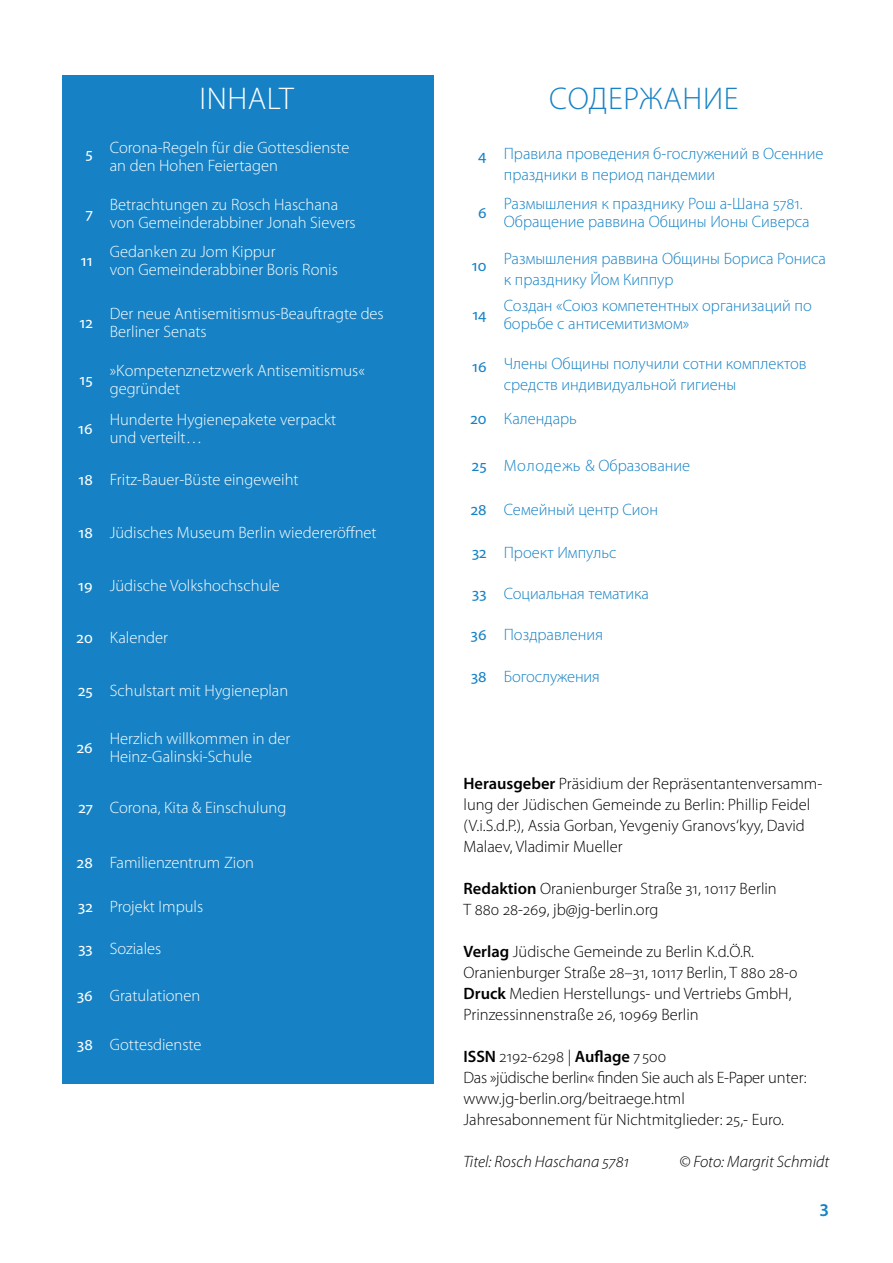
<style>
.page{position:relative;width:893px;height:1263px;background:#fff}
.page>*{position:absolute;margin:0;border:0;box-sizing:border-box;transform-origin:0 0}
.t1{font:300 31.5px "Myriad Pro";letter-spacing:.02em;color:#1682c5}
.t2{font:300 31.5px "Myriad Pro";letter-spacing:.02em;color:#fff}
.t3{font:600 18px "Myriad Pro";color:#1682c5}
.t4{font:300 16.5px/18px "Myriad Pro";color:#fff}
.t5{font:300 16.5px/21px "Myriad Pro";color:#000}
.t6{font:300 16.5px/21px "Myriad Pro";color:#1682c5}
.t7{font:italic 300 16.5px "Myriad Pro";color:#000}
.t8{font:16.5px "Myriad Pro";color:#fff}
.t9{font:16.5px "Myriad Pro";color:#1682c5}
.s1{font-weight:400}
.s2{font-weight:600}
</style>
<div class="page">
<div style="left:63px;top:75px;width:371px;height:1008px;background:#1682c5"></div>
<h1 class="t2" style="left:199px;top:80px;width:96px">INHALT</h1>
<p class="t4" style="left:110px;top:138px;width:241px;text-indent:-24px"><span class="s1">5</span> Corona-Regeln für die Gottesdienste an den Hohen Feiertagen</p>
<p class="t8" style="left:86px;top:203px;width:9px">7</p>
<p class="t4" style="left:110px;top:195px;width:247px">Betrachtungen zu Rosch Haschana von Gemeinderabbiner Jonah Sievers</p>
<p class="t8" style="left:81px;top:250px;width:13px">11</p>
<p class="t8" style="left:79px;top:312px;width:15px">12</p>
<p class="t8" style="left:80px;top:370px;width:15px">15</p>
<p class="t4" style="left:110px;top:242px;width:230px">Gedanken zu Jom Kippur<br>von Gemeinderabbiner Boris Ronis</p>
<p class="t4" style="left:110px;top:304px;width:275px">Der neue Antisemitismus-Beauftragte des<br>Berliner Senats</p>
<p class="t4" style="left:110px;top:362px;width:257px">»Kompetenznetzwerk Antisemitismus« gegründet</p>
<p class="t8" style="left:78px;top:418px;width:16px">16</p>
<p class="t4" style="left:110px;top:411px;width:228px">Hunderte Hygienepakete verpackt und verteilt…</p>
<p class="t4" style="left:78px;top:470px;width:222px"><span class="s1">18</span> Fritz-Bauer-Büste eingeweiht</p>
<p class="t4" style="left:78px;top:524px;width:300px"><span class="s1">18</span> Jüdisches Museum Berlin wiedereröffnet</p>
<p class="t4" style="left:78px;top:577px;width:203px"><span class="s1">19</span> Jüdische Volkshochschule</p>
<p class="t4" style="left:77px;top:628px;width:93px"><span class="s1">20</span> Kalender</p>
<p class="t4" style="left:78px;top:681px;width:212px"><span class="s1">25</span> Schulstart mit Hygieneplan</p>
<p class="t8" style="left:77px;top:737px;width:17px">26</p>
<p class="t4" style="left:110px;top:729px;width:182px">Herzlich willkommen in der<br>Heinz-Galinski-Schule</p>
<p class="t4" style="left:78px;top:798px;width:209px"><span class="s1">27</span> Corona, Kita &amp; Einschulung</p>
<p class="t4" style="left:77px;top:853px;width:179px"><span class="s1">28</span> Familienzentrum Zion</p>
<p class="t4" style="left:78px;top:897px;width:126px"><span class="s1">32</span> Projekt Impuls</p>
<p class="t4" style="left:79px;top:939px;width:84px"><span class="s1">33</span> Soziales</p>
<p class="t4" style="left:77px;top:986px;width:125px"><span class="s1">36</span> Gratulationen</p>
<p class="t4" style="left:77px;top:1035px;width:126px"><span class="s1">38</span> Gottesdienste</p>
<h1 class="t1" style="left:549px;top:80px;width:191px">CОДЕРЖАНИЕ</h1>
<p class="t6" style="left:504px;top:143px;width:321px;text-indent:-25px"><span class="s1">4</span> Правила проведения б-гослужений в Осенние праздники в период пандемии</p>
<p class="t9" style="left:478px;top:202px;width:10px">6</p>
<p class="t6" style="left:504px;top:195px;width:307px;line-height:18px">Размышления к празднику Рош а-Шана 5781.<br>Обращение раввина Общины Ионы Сиверса</p>
<p class="t6" style="left:504px;top:248px;width:324px;text-indent:-32px"><span class="s1">10</span> Размышления раввина Общины Бориса Рониса к празднику Йом Киппур</p>
<p class="t9" style="left:472px;top:304px;width:16px">14</p>
<p class="t6" style="left:504px;top:297px;width:310px;line-height:18px">Создан «Союз компетентных организаций по борьбе с антисемитизмом»</p>
<p class="t6" style="left:504px;top:353px;width:304px;text-indent:-32px"><span class="s1">16</span> Члены Общины получили сотни комплектов средств индивидуальной гигиены</p>
<p class="t6" style="left:470px;top:408px;width:108px"><span class="s1">20</span> Календарь</p>
<p class="t6" style="left:472px;top:455px;width:220px"><span class="s1">25</span> Молодежь &amp; Oбразование</p>
<p class="t6" style="left:471px;top:499px;width:189px"><span class="s1">28</span> Семейный центр Сион</p>
<p class="t6" style="left:472px;top:542px;width:146px"><span class="s1">32</span> Проект Импульс</p>
<p class="t6" style="left:472px;top:583px;width:178px"><span class="s1">33</span> Социальная тематика</p>
<p class="t6" style="left:471px;top:624px;width:134px"><span class="s1">36</span> Поздравления</p>
<p class="t6" style="left:471px;top:666px;width:130px"><span class="s1">38</span> Богослужения</p>
<p class="t5" style="left:463px;top:773px;width:360px"><span class="s2">Herausgeber</span> Präsidium der Repräsentantenversamm&shy;lung der Jüdischen Gemeinde zu Berlin: Phillip Feidel (V.i.S.d.P.), Assia Gorban, Yevgeniy Granovs‘kyy, David Malaev, Vladimir Mueller</p>
<p class="t5" style="left:463px;top:878px;width:315px"><span class="s2">Redaktion</span> Oranienburger Straße 31, 10117 Berlin<br>T 880 28-269, jb@jg-berlin.org</p>
<p class="t5" style="left:463px;top:941px;width:336px"><span class="s2">Verlag</span> Jüdische Gemeinde zu Berlin K.d.Ö.R.<br>Oranienburger Straße 28–31, 10117 Berlin, T 880 28-0<br><span class="s2">Druck</span> Medien Herstellungs- und Vertriebs GmbH, Prinzessinnenstraße 26, 10969 Berlin</p>
<p class="t5" style="left:463px;top:1046px;width:345px"><span class="s2">ISSN</span> 2192-6298 | <span class="s2">Auflage</span> 7 500<br>Das »jüdische berlin« finden Sie auch als E-Paper unter: www.jg-berlin.org/beitraege.html Jahresabonnement für Nichtmitglieder: 25,- Euro.</p>
<p class="t7" style="left:463px;top:1152px;width:167px">Titel: Rosch Haschana 5781</p>
<p class="t7" style="left:679px;top:1152px;width:151px">© Foto: Margrit Schmidt</p>
<p class="t3" style="left:819px;top:1198px;width:11px">3</p>
</div>
